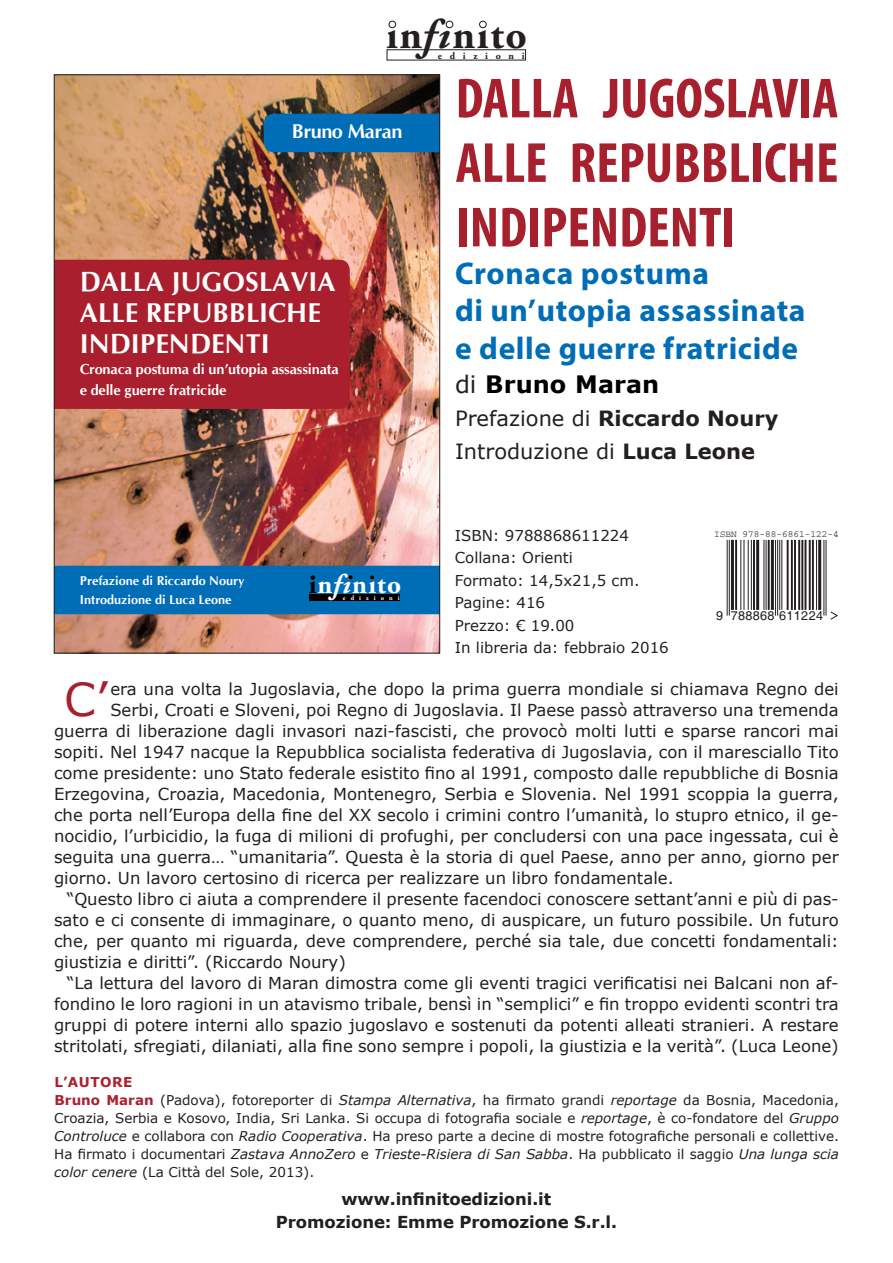
<style>
.page{position:relative;width:893px;height:1263px;background:#fff}
.page>*{position:absolute;margin:0;border:0;box-sizing:border-box;transform-origin:0 0}
.t1{font:700 condensed 57px/64.5px "Myriad Pro";color:#a7202d;text-align:justify}
.t2{font:45.45px "Verdana";color:#a7202d}
.t3{font:700 41.55px "Adobe Garamond Pro";letter-spacing:.04em;color:#231f20}
.t4{font:700 31.5px "Myriad Pro";letter-spacing:.02em;color:#006db7}
.t5{font:700 27.15px/30.8px "CG Omega";color:#fff}
.t6{font:700 27.15px "Adobe Garamond Pro";letter-spacing:.04em;color:#fff}
.t7{font:700 24px "Verdana";color:#000}
.t8{font:700 21px "Verdana";color:#231f20}
.t9{font:21px "Verdana";color:#231f20}
.t10{font:700 19.95px "CG Omega";letter-spacing:-.02em;color:#fff}
.t11{font:16.5px/21px "Verdana";color:#231f20;text-align:justify}
.t12{font:700 16.5px "Verdana";letter-spacing:-.005em;color:#231f20}
.t13{font:15px "Verdana";color:#231f20}
.t14{font:700 14.55px/20.9px "CG Omega";letter-spacing:-.005em;color:#fff}
.t15{font:13.5px/18px "Verdana";color:#231f20;text-align:justify}
.t16{font:700 13.5px "Verdana";letter-spacing:.035em;color:#a9212d}
.t17{font:700 12.75px/18.1px "CG Omega";color:#fff}
.t18{font:12.6px "Helvetica";letter-spacing:.025em;color:#231f20}
.t19{font:700 10.05px "Adobe Garamond Pro";letter-spacing:.765em;color:#231f20}
.t20{font:9.45px "Courier";color:#231f20}
.t21{font:700 6.6px "Adobe Garamond Pro";letter-spacing:.765em;color:#fff}
.s1{font-style:italic}
.s2{color:#000}
.s3{font-weight:400;color:#231f20}
.s4{font-weight:400}
.s5{font-weight:700}
.s6{font-weight:700;color:#a9212d}
</style>
<div class="page">
<div style="left:446px;top:21px;width:7px;height:7px;border:1px solid #231f20;border-radius:50%"></div>
<div style="left:479px;top:21px;width:7px;height:7px;border:1px solid #231f20;border-radius:50%"></div>
<div style="left:389px;top:21px;width:7px;height:7px;border:1px solid #231f20;border-radius:50%"></div>
<img style="left:56px;top:77px;width:382px;height:574px">
<div style="left:264px;top:114px;width:174px;height:38px;background:#006db7"></div>
<div style="left:56px;top:260px;width:294px;height:149px;background:#a91f2d"></div>
<div style="left:56px;top:566px;width:382px;height:48px;background:#006db7"></div>
<hr style="left:729px;top:540px;width:1px;height:76px;background:#231f20">
<hr style="left:727px;top:540px;width:1px;height:76px;background:#231f20">
<hr style="left:731px;top:540px;width:3px;height:70px;background:#231f20">
<hr style="left:735px;top:540px;width:2px;height:70px;background:#231f20">
<hr style="left:751px;top:540px;width:1px;height:70px;background:#231f20">
<hr style="left:748px;top:540px;width:1px;height:70px;background:#231f20">
<hr style="left:743px;top:540px;width:1px;height:70px;background:#231f20">
<hr style="left:740px;top:540px;width:1px;height:70px;background:#231f20">
<hr style="left:753px;top:540px;width:2px;height:70px;background:#231f20">
<hr style="left:756px;top:540px;width:3px;height:70px;background:#231f20">
<hr style="left:766px;top:540px;width:1px;height:70px;background:#231f20">
<hr style="left:763px;top:540px;width:1px;height:70px;background:#231f20">
<hr style="left:768px;top:540px;width:2px;height:70px;background:#231f20">
<hr style="left:771px;top:540px;width:3px;height:70px;background:#231f20">
<hr style="left:781px;top:540px;width:1px;height:70px;background:#231f20">
<hr style="left:779px;top:540px;width:1px;height:70px;background:#231f20">
<hr style="left:777px;top:540px;width:1px;height:76px;background:#231f20">
<hr style="left:775px;top:540px;width:1px;height:76px;background:#231f20">
<hr style="left:812px;top:540px;width:2px;height:70px;background:#231f20">
<hr style="left:809px;top:540px;width:2px;height:70px;background:#231f20">
<hr style="left:804px;top:540px;width:2px;height:70px;background:#231f20">
<hr style="left:801px;top:540px;width:2px;height:70px;background:#231f20">
<hr style="left:798px;top:540px;width:2px;height:70px;background:#231f20">
<hr style="left:794px;top:540px;width:2px;height:70px;background:#231f20">
<hr style="left:791px;top:540px;width:2px;height:70px;background:#231f20">
<hr style="left:787px;top:540px;width:2px;height:70px;background:#231f20">
<hr style="left:816px;top:540px;width:1px;height:70px;background:#231f20">
<hr style="left:818px;top:540px;width:3px;height:70px;background:#231f20">
<hr style="left:826px;top:540px;width:1px;height:76px;background:#231f20">
<hr style="left:823px;top:540px;width:1px;height:76px;background:#231f20">
<svg style="left:830px;top:611px;width:8px;height:9px"></svg>
<p class="t3" style="left:386px;top:10px;width:142px">in<span class="s1">fi</span>nito</p>
<p class="t19" style="left:438px;top:50px;width:88px">edizioni</p>
<p class="t10" style="left:292px;top:118px;width:112px">Bruno Maran</p>
<p class="t5" style="left:80px;top:267px;width:257px">DALLA JUGOSLAVIA<br>ALLE REPUBBLICHE<br>INDIPENDENTI</p>
<p class="t14" style="left:80px;top:358px;width:261px">Cronaca postuma di un’utopia assassinata e delle guerre fratricide</p>
<p class="t17" style="left:80px;top:572px;width:166px">Prefazione di Riccardo Noury<br>Introduzione di Luca Leone</p>
<p class="t6" style="left:309px;top:568px;width:94px"><span class="s2">i</span>n<span class="s1">fi</span>nito</p>
<p class="t21" style="left:343px;top:594px;width:58px">edizioni</p>
<p class="t1" style="left:456px;top:65px;width:384px">DALLA JUGOSLAVIA ALLE REPUBBLICHE INDIPENDENTI</p>
<p class="t4" style="left:455px;top:253px;width:256px">Cronaca postuma</p>
<p class="t4" style="left:455px;top:290px;width:352px">di un’utopia assassinata</p>
<p class="t4" style="left:455px;top:328px;width:345px">e delle guerre fratricide</p>
<p class="t7" style="left:455px;top:368px;width:206px"><span class="s3">di</span> Bruno Maran</p>
<p class="t8" style="left:455px;top:404px;width:325px"><span class="s4">Prefazione di</span> Riccardo Noury</p>
<p class="t9" style="left:455px;top:437px;width:301px">Introduzione di <span class="s5">Luca Leone</span></p>
<p class="t13" style="left:455px;top:525px;width:176px">ISBN: 9788868611224</p>
<p class="t13" style="left:455px;top:547px;width:120px">Collana: Orienti</p>
<p class="t13" style="left:455px;top:570px;width:186px">Formato: 14,5x21,5 cm.</p>
<p class="t13" style="left:455px;top:592px;width:92px">Pagine: 416</p>
<p class="t13" style="left:455px;top:615px;width:121px">Prezzo: € 19.00</p>
<p class="t13" style="left:455px;top:637px;width:215px">In libreria da: febbraio 2016</p>
<p class="t20" style="left:714px;top:529px;width:126px">ISBN 978-88-6861-122-4</p>
<p class="t18" style="left:716px;top:608px;width:108px">9 788868 611224</p>
<p class="t2" style="left:64px;top:668px;width:45px">C’</p>
<p class="t11" style="left:110px;top:678px;width:730px">era una volta la Jugoslavia, che dopo la prima guerra mondiale si chiamava Regno dei</p>
<p class="t11" style="left:110px;top:699px;width:730px">Serbi, Croati e Sloveni, poi Regno di Jugoslavia. Il Paese passò attraverso una tremenda</p>
<p class="t11" style="left:54px;top:720px;width:786px">guerra di liberazione dagli invasori nazi-fascisti, che provocò molti lutti e sparse rancori mai</p>
<p class="t11" style="left:54px;top:741px;width:786px">sopiti. Nel 1947 nacque la Repubblica socialista federativa di Jugoslavia, con il maresciallo Tito</p>
<p class="t11" style="left:54px;top:762px;width:786px">come presidente: uno Stato federale esistito fino al 1991, composto dalle repubbliche di Bosnia</p>
<p class="t11" style="left:54px;top:783px;width:786px">Erzegovina, Croazia, Macedonia, Montenegro, Serbia e Slovenia. Nel 1991 scoppia la guerra,</p>
<p class="t11" style="left:54px;top:804px;width:786px">che porta nell’Europa della fine del XX secolo i crimini contro l’umanità, lo stupro etnico, il ge-</p>
<p class="t11" style="left:54px;top:825px;width:786px">nocidio, l’urbicidio, la fuga di milioni di profughi, per concludersi con una pace ingessata, cui è</p>
<p class="t11" style="left:54px;top:846px;width:786px">seguita una guerra… “umanitaria”. Questa è la storia di quel Paese, anno per anno, giorno per</p>
<p class="t11" style="left:54px;top:867px;width:621px">giorno. Un lavoro certosino di ricerca per realizzare un libro fondamentale.</p>
<p class="t11" style="left:54px;top:888px;width:786px;text-indent:13px">“Questo libro ci aiuta a comprendere il presente facendoci conoscere settant’anni e più di pas&shy;sato e ci consente di immaginare, o quanto meno, di auspicare, un futuro possibile. Un futuro che, per quanto mi riguarda, deve comprendere, perché sia tale, due concetti fondamentali: giustizia e diritti”. (Riccardo Noury)</p>
<p class="t11" style="left:54px;top:972px;width:786px;text-indent:13px">“La lettura del lavoro di Maran dimostra come gli eventi tragici verificatisi nei Balcani non af&shy;fondino le loro ragioni in un atavismo tribale, bensì in “semplici” e fin troppo evidenti scontri tra gruppi di potere interni allo spazio jugoslavo e sostenuti da potenti alleati stranieri. A restare stritolati, sfregiati, dilaniati, alla fine sono sempre i popoli, la giustizia e la verità”. (Luca Leone)</p>
<p class="t16" style="left:54px;top:1072px;width:79px">L’AUTORE</p>
<p class="t15" style="left:54px;top:1091px;width:786px"><span class="s6">Bruno Maran</span> (Padova), fotoreporter di <span class="s1">Stampa Alternativa</span>, ha firmato grandi <span class="s1">reportage</span> da Bosnia, Macedonia, Croazia, Serbia e Kosovo, India, Sri Lanka. Si occupa di fotografia sociale e <span class="s1">reportage</span>, è co-fondatore del <span class="s1">Gruppo Controluce</span> e collabora con <span class="s1">Radio Cooperativa</span>. Ha preso parte a decine di mostre fotografiche personali e collettive.<br>Ha firmato i documentari <span class="s1">Zastava AnnoZero</span> e <span class="s1">Trieste-Risiera di San Sabba</span>. Ha pubblicato il saggio <span class="s1">Una lunga scia color cenere</span> (La Città del Sole, 2013).</p>
<p class="t12" style="left:342px;top:1188px;width:211px">www.infinitoedizioni.it</p>
<p class="t12" style="left:276px;top:1210px;width:343px">Promozione: Emme Promozione S.r.l.</p>
</div>
